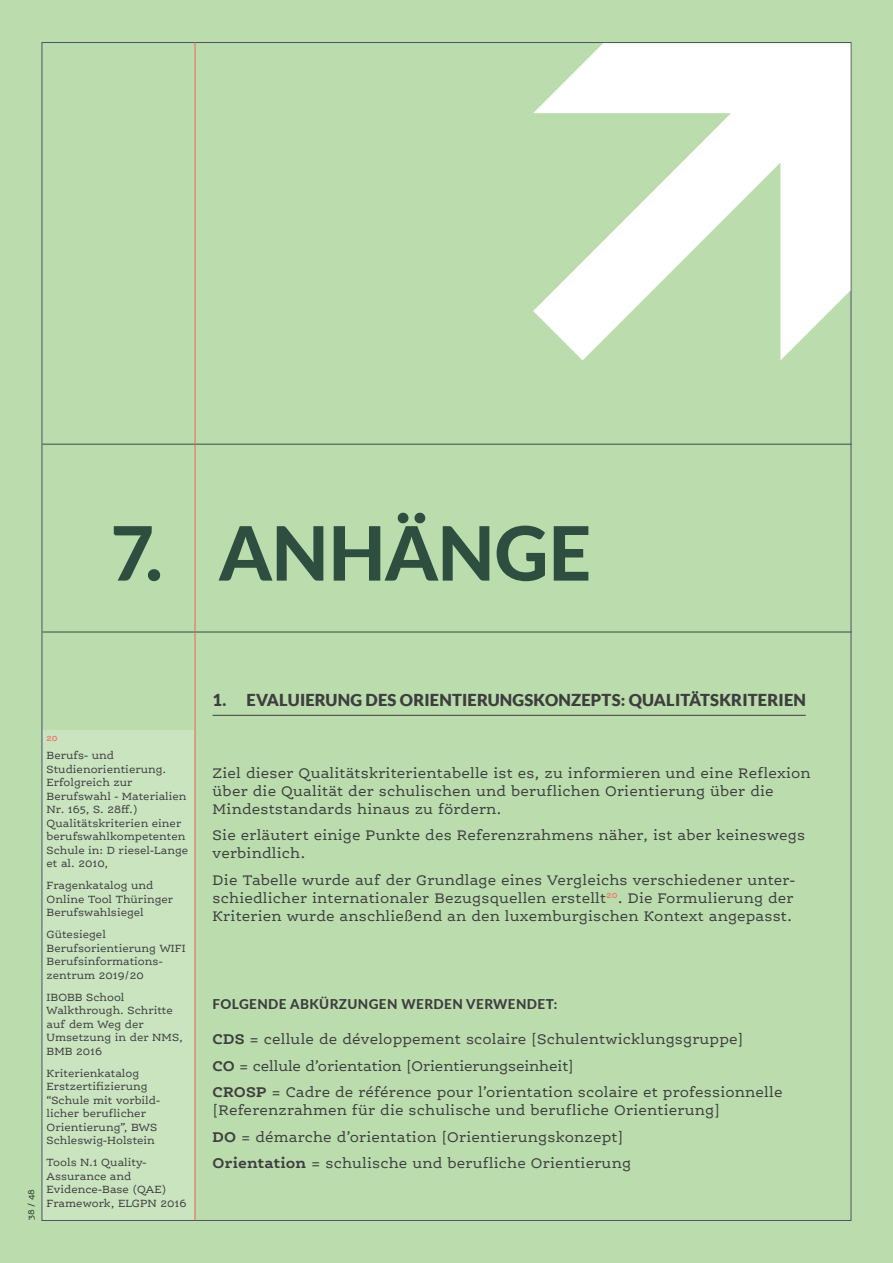
<style>
.page{position:relative;width:893px;height:1263px;background:#bbddae}
.page>*{position:absolute;margin:0;border:0;box-sizing:border-box;transform-origin:0 0}
.titres_pages{font:800 75px "Lato";letter-spacing:-.01em;color:#2e4e3f}
.sous_titre_décalé{font:900 16.5px "Lato";letter-spacing:.01em;color:#3e3e3f}
.textes_courants{font:15px/18px "Ernestine Pro";letter-spacing:.01em;color:#3e3e3f}
.textes_courants-2{font:15px "Ernestine Pro";letter-spacing:-.01em;color:#3e3e3f}
.cap_petit_titres_non{font:800 13.5px "Lato";letter-spacing:.03em;color:#3e3e3f}
.legende{font:11.25px/13.5px "Ernestine Pro";color:#3e3e3f}
.t1{font:9px "Ernestine Pro";color:#3e3e3f}
.textes_courants-3{font:600 8.7px "Ernestine Pro";color:#f27167}
.s1{font-weight:600}
.s2{font-weight:700}
</style>
<div class="page">
<div style="left:42px;top:730px;width:152px;height:490px;background:#cae4c0"></div>
<hr style="left:43px;top:444px;width:808px;height:1px;background:#2e4e3f">
<hr style="left:43px;top:632px;width:808px;height:1px;background:#2e4e3f">
<svg style="left:533px;top:43px;width:317px;height:317px;fill:#fff"></svg>
<hr style="left:213px;top:715px;width:593px;height:1px;background:#3e3e3f">
<hr style="left:195px;top:42px;width:1px;height:1178px;background:#f1615c">
<p class="titres_pages" style="left:111px;top:498px;width:482px">7. ANHÄNGE</p>
<p class="t1" style="left:26px;top:1220px;width:33px;rotate:-90deg">38 <span class="s1">/</span> 48</p>
<p class="textes_courants-3" style="left:47px;top:732px;width:13px">20</p>
<p class="legende" style="left:47px;top:749px;width:143px">Berufs- und<br>Studienorientierung.<br>Erfolgreich zur<br>Berufswahl - Materialien<br>Nr. 165, S. 28ff.)<br>Qualitätskriterien einer berufswahlkompetenten<br>Schule in: D riesel-Lange et al. 2010,</p>
<p class="legende" style="left:47px;top:879px;width:128px">Fragenkatalog und<br>Online Tool Thüringer<br>Berufswahlsiegel</p>
<p class="legende" style="left:47px;top:928px;width:141px">Gütesiegel<br>Berufsorientierung WIFI<br>Berufsinformations&shy;zentrum 2019/20</p>
<p class="legende" style="left:47px;top:990px;width:138px">IBOBB School<br>Walkthrough. Schritte auf dem Weg der<br>Umsetzung in der NMS,<br>BMB 2016</p>
<p class="legende" style="left:47px;top:1066px;width:115px">Kriterienkatalog<br>Erstzertifizierung “Schule mit vorbild&shy;licher beruflicher<br>Orientierung”, BWS<br>Schleswig-Holstein</p>
<p class="legende" style="left:47px;top:1156px;width:141px">Tools N.1 Quality-<br>Assurance and<br>Evidence-Base (QAE)<br>Framework, ELGPN 2016</p>
<p class="sous_titre_décalé" style="left:213px;top:691px;width:595px">1. EVALUIERUNG DES ORIENTIERUNGSKONZEPTS: QUALITÄTSKRITERIEN</p>
<p class="textes_courants" style="left:213px;top:763px;width:600px">Ziel dieser Qualitätskriterientabelle ist es, zu informieren und eine Reflexion über die Qualität der schulischen und beruflichen Orientierung über die<br>Mindeststandards hinaus zu fördern.</p>
<p class="textes_courants" style="left:213px;top:826px;width:594px">Sie erläutert einige Punkte des Referenzrahmens näher, ist aber keineswegs verbindlich.</p>
<p class="textes_courants" style="left:213px;top:870px;width:584px;text-align:justify">Die Tabelle wurde auf der Grundlage eines Vergleichs verschiedener unter&shy;schiedlicher internationaler Bezugsquellen erstellt<sup>20</sup>. Die Formulierung der Kriterien wurde anschließend an den luxemburgischen Kontext angepasst.</p>
<p class="cap_petit_titres_non" style="left:213px;top:994px;width:346px">FOLGENDE ABKÜRZUNGEN WERDEN VERWENDET:</p>
<p class="textes_courants" style="left:213px;top:1030px;width:532px"><span class="s2">CDS</span> = cellule de développement scolaire [Schulentwicklungsgruppe]</p>
<p class="textes_courants-2" style="left:213px;top:1057px;width:363px"><span class="s2">CO</span> = cellule d’orientation [Orientierungseinheit]</p>
<p class="textes_courants" style="left:213px;top:1083px;width:571px"><span class="s2">CROSP</span> = Cadre de référence pour l’orientation scolaire et professionnelle [Referenzrahmen für die schulische und berufliche Orientierung]</p>
<p class="textes_courants" style="left:213px;top:1127px;width:412px"><span class="s2">DO</span> = démarche d’orientation [Orientierungskonzept]</p>
<p class="textes_courants" style="left:213px;top:1154px;width:420px"><span class="s2">Orientation</span> = schulische und berufliche Orientierung</p>
</div>
